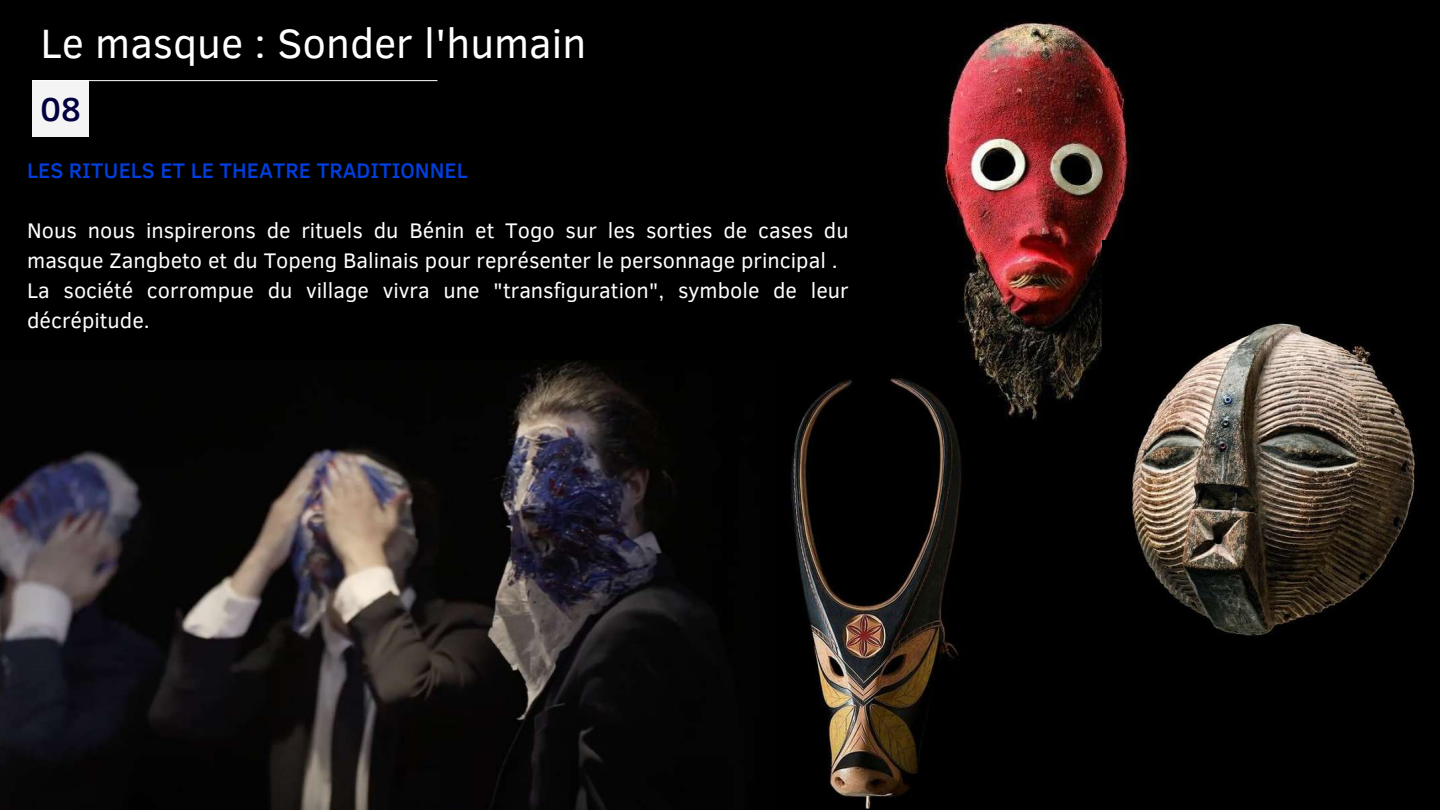
<style>
.page{position:relative;width:1440px;height:810px;background:#000}
.page>*{position:absolute;margin:0;border:0;box-sizing:border-box;transform-origin:0 0}
.t1{font:42px "Clear Sans";color:#fff}
.t2{font:500 34px "Clear Sans";color:#02003e}
.t3{font:21.7px/30px "Clear Sans";color:#fff}
.t4{font:500 21.7px "Clear Sans";color:#003edd}
</style>
<div class="page">
<div style="left:32px;top:80px;width:57px;height:56px;background:#f4f4f4"></div>
<hr style="left:33px;top:80px;width:404px;height:1px;background:#fff">
<img style="left:940px;top:21px;width:192px;height:399px">
<img style="left:791px;top:361px;width:188px;height:448px">
<img style="left:1102px;top:240px;width:313px;height:396px">
<img style="left:0;top:361px;width:714px;height:449px">
<h1 class="t1" style="left:40px;top:13px;width:547px">Le masque : Sonder l'humain</h1>
<h2 class="t2" style="left:40px;top:85px;width:42px">08</h2>
<p class="t4" style="left:27px;top:155px;width:442px">LES RITUELS ET LE THEATRE TRADITIONNEL</p>
<p class="t3" style="left:27px;top:215px;width:823px">Nous nous inspirerons de rituels du Bénin et Togo sur les sorties de cases du masque Zangbeto et du Topeng Balinais pour représenter le personnage principal .<br>La société corrompue du village vivra une "transfiguration", symbole de leur décrépitude.</p>
</div>
